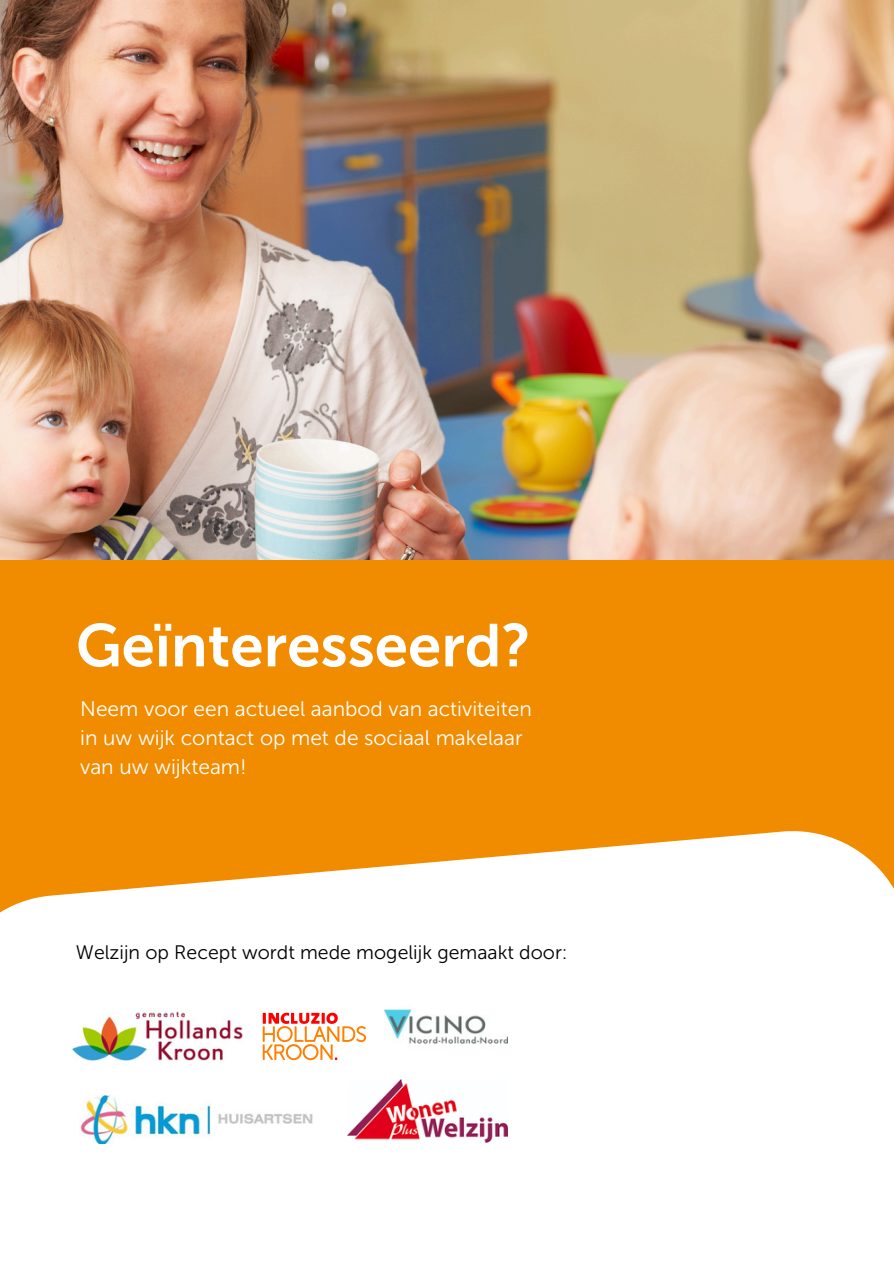
<style>
.page{position:relative;width:894px;height:1264px;background:#fff}
.page>*{position:absolute;margin:0;border:0;box-sizing:border-box;transform-origin:0 0}
.t1{font:60px "Museo Sans 700";color:#fff}
.t2{font:21px/29.2px "Museo Sans 300";color:#fff}
.t3{font:19.5px "Museo Sans 300";color:#000}
</style>
<div class="page">
<svg style="left:263px;top:1012px;width:103px;height:48px"></svg>
<img style="left:72px;top:1011px;width:171px;height:49px">
<img style="left:79px;top:1095px;width:234px;height:47px">
<img style="left:385px;top:1009px;width:122px;height:35px">
<img style="left:347px;top:1079px;width:160px;height:63px">
<svg style="left:0;top:560px;width:893px;height:353px;background:#f29b23"></svg>
<img style="left:0;top:0;width:893px;height:560px">
<p class="t1" style="left:76px;top:610px;width:456px">Geïnteresseerd?</p>
<p class="t2" style="left:80px;top:694px;width:453px">Neem voor een actueel aanbod van activiteiten in uw wijk contact op met de sociaal makelaar van uw wijkteam!</p>
<p class="t3" style="left:76px;top:941px;width:493px">Welzijn op Recept wordt mede mogelijk gemaakt door:</p>
</div>
